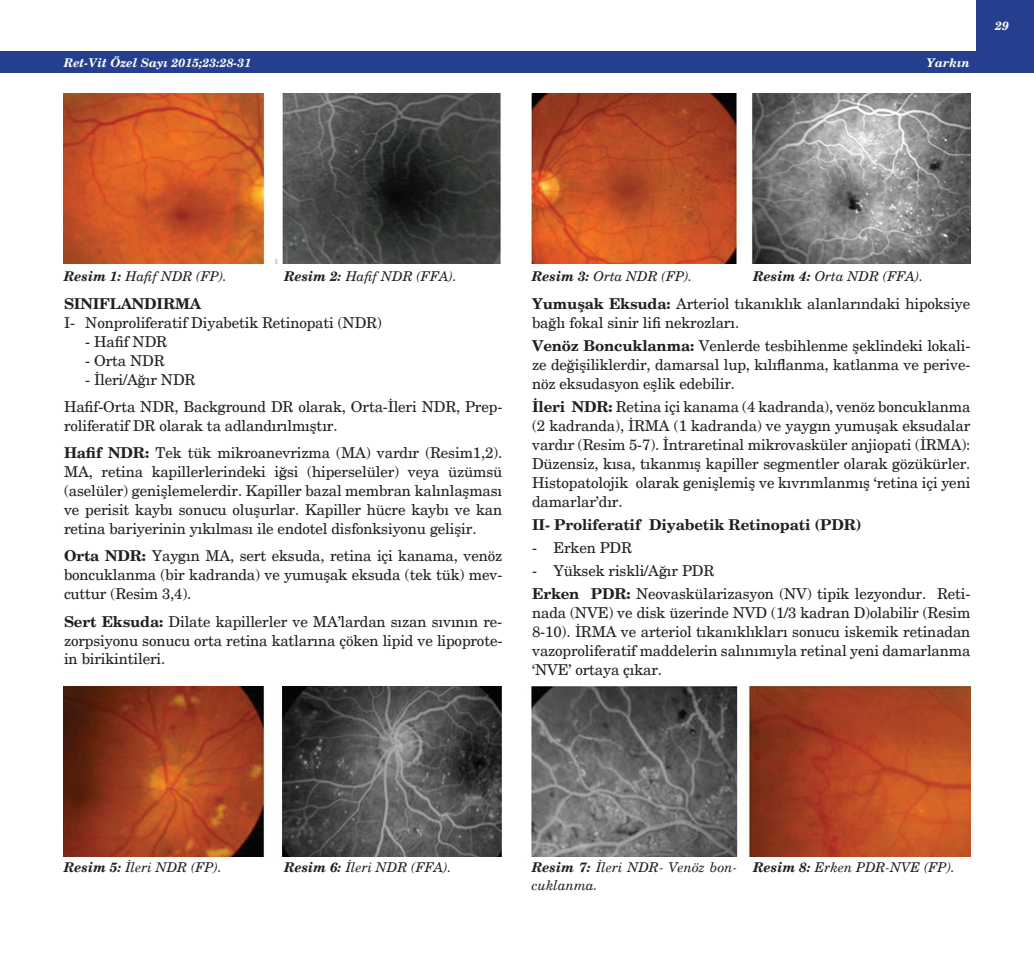
<style>
.page{position:relative;width:1034px;height:953px;background:#fff}
.page>*{position:absolute;margin:0;border:0;box-sizing:border-box;transform-origin:0 0}
.t1{font:15px/18.9px "New Century Schlbk";letter-spacing:-.01em;color:#231f20;text-align:justify}
.t2{font:700 15px "New Century Schlbk";letter-spacing:-.01em;color:#231f20}
.t3{font:italic 13.5px/18.9px "New Century Schlbk";color:#231f20}
.t4{font:italic 700 12px "New Century Schlbk";color:#fff}
.s1{font-weight:700}
</style>
<div class="page">
<div style="left:0;top:51px;width:1033px;height:22px;background:#253f8e"></div>
<div style="left:976px;top:0;width:57px;height:55px;background:#253f8e"></div>
<img style="left:64px;top:94px;width:905px;height:169px">
<img style="left:64px;top:686px;width:905px;height:170px">
<p class="t4" style="left:64px;top:55px;width:189px">Ret-Vit Özel Sayı 2015;23:28-31</p>
<p class="t4" style="left:926px;top:55px;width:45px">Yarkın</p>
<p class="t4" style="left:994px;top:18px;width:15px">29</p>
<p class="t3" style="left:64px;top:267px;width:165px"><span class="s1">Resim 1:</span> Hafif NDR (FP).</p>
<p class="t3" style="left:284px;top:267px;width:174px"><span class="s1">Resim 2:</span> Hafif NDR (FFA).</p>
<p class="t3" style="left:531px;top:267px;width:162px"><span class="s1">Resim 3:</span> Orta NDR (FP).</p>
<p class="t3" style="left:753px;top:267px;width:171px"><span class="s1">Resim 4:</span> Orta NDR (FFA).</p>
<p class="t2" style="left:64px;top:294px;width:139px">SINIFLANDIRMA</p>
<p class="t1" style="left:64px;top:313px;width:319px">I- Nonproliferatif Diyabetik Retinopati (NDR)</p>
<p class="t1" style="left:85px;top:332px;width:83px">- Hafif NDR</p>
<p class="t1" style="left:85px;top:351px;width:81px">- Orta NDR</p>
<p class="t1" style="left:64px;top:365px;width:439px;line-height:27.5px;text-indent:21px">- İleri/Ağır NDR<br>Hafif-Orta NDR, Background DR olarak, Orta-İleri NDR, Prep-</p>
<p class="t1" style="left:64px;top:412px;width:439px;line-height:27.5px">roliferatif DR olarak ta adlandırılmıştır.<br><span class="s1">Hafif NDR:</span> Tek tük mikroanevrizma (MA) vardır (Resim1,2).</p>
<p class="t1" style="left:64px;top:462px;width:439px">MA, retina kapillerlerindeki iğsi (hiperselüler) veya üzümsü (aselüler) genişlemelerdir. Kapiller bazal membran kalınlaşması ve perisit kaybı sonucu oluşurlar. Kapiller hücre kaybı ve kan retina bariyerinin yıkılması ile endotel disfonksiyonu gelişir.</p>
<p class="t1" style="left:64px;top:546px;width:439px"><span class="s1">Orta NDR:</span> Yaygın MA, sert eksuda, retina içi kanama, venöz boncuklanma (bir kadranda) ve yumuşak eksuda (tek tük) mev&shy;cuttur (Resim 3,4).</p>
<p class="t1" style="left:64px;top:612px;width:440px"><span class="s1">Sert Eksuda:</span> Dilate kapillerler ve MA’lardan sızan sıvının re&shy;zorpsiyonu sonucu orta retina katlarına çöken lipid ve lipoprote&shy;in birikintileri.</p>
<p class="t1" style="left:532px;top:294px;width:439px"><span class="s1">Yumuşak Eksuda:</span> Arteriol tıkanıklık alanlarındaki hipoksiye bağlı fokal sinir lifi nekrozları.</p>
<p class="t1" style="left:532px;top:336px;width:439px"><span class="s1">Venöz Boncuklanma:</span> Venlerde tesbihlenme şeklindeki lokali&shy;ze değişiliklerdir, damarsal lup, kılıflanma, katlanma ve perive&shy;nöz eksudasyon eşlik edebilir.</p>
<p class="t1" style="left:532px;top:397px;width:439px"><span class="s1">İleri NDR:</span> Retina içi kanama (4 kadranda), venöz boncuklanma (2 kadranda), İRMA (1 kadranda) ve yaygın yumuşak eksudalar vardır (Resim 5-7). İntraretinal mikrovasküler anjiopati (İRMA):<br>Düzensiz, kısa, tıkanmış kapiller segmentler olarak gözükürler.<br>Histopatolojik olarak genişlemiş ve kıvrımlanmış ‘retina içi yeni damarlar’dır.</p>
<p class="t2" style="left:532px;top:515px;width:331px">II- Proliferatif Diyabetik Retinopati (PDR)</p>
<p class="t1" style="left:532px;top:538px;width:101px">- Erken PDR</p>
<p class="t1" style="left:532px;top:559px;width:439px;line-height:23.1px">- Yüksek riskli/Ağır PDR<br><span class="s1">Erken PDR:</span> Neovaskülarizasyon (NV) tipik lezyondur. Reti-</p>
<p class="t1" style="left:532px;top:603px;width:439px">nada (NVE) ve disk üzerinde NVD (1/3 kadran D)olabilir (Resim 8-10). İRMA ve arteriol tıkanıklıkları sonucu iskemik retinadan vazoproliferatif maddelerin salınımıyla retinal yeni damarlanma ‘NVE’ ortaya çıkar.</p>
<p class="t3" style="left:64px;top:857px;width:159px"><span class="s1">Resim 5:</span> İleri NDR (FP).</p>
<p class="t3" style="left:284px;top:857px;width:169px"><span class="s1">Resim 6:</span> İleri NDR (FFA).</p>
<p class="t3" style="left:531px;top:857px;width:207px"><span class="s1">Resim 7:</span> İleri NDR- Venöz bon&shy;cuklanma.</p>
<p class="t3" style="left:753px;top:857px;width:203px"><span class="s1">Resim 8:</span> Erken PDR-NVE (FP).</p>
</div>
